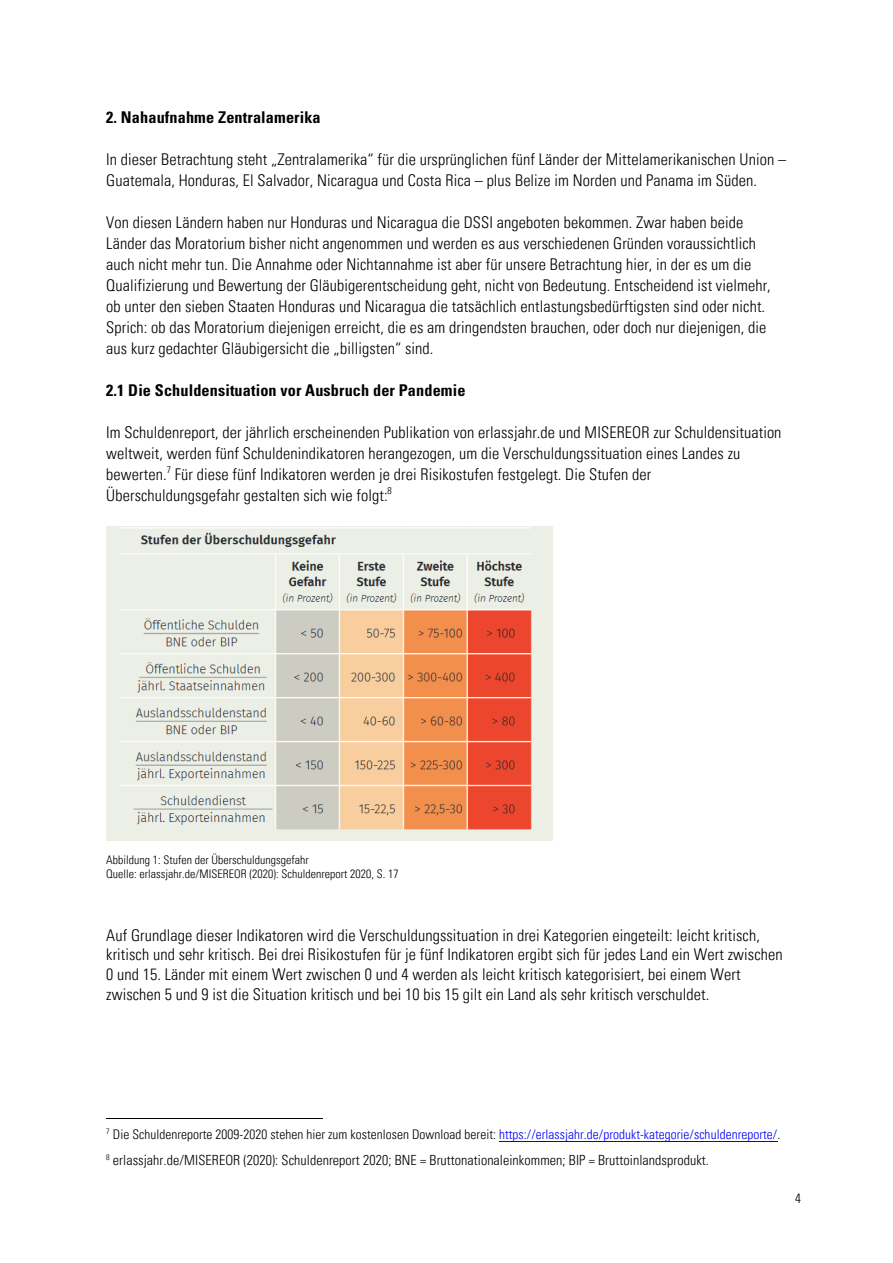
<style>
.page{position:relative;width:893px;height:1263px;background:#fff}
.page>*{position:absolute;margin:0;border:0;box-sizing:border-box;transform-origin:0 0}
.t1{font:300 condensed 16.2px/21px "Univers LT Pro";letter-spacing:.01em;color:#000}
.t2{font:700 condensed 16.2px "Univers LT Pro";letter-spacing:.01em;color:#000}
.t3{font:300 condensed 14.1px "Univers LT Pro";letter-spacing:.005em;color:#000}
.t4{font:300 condensed 13.35px "Univers LT Pro";letter-spacing:.005em;color:#000}
.t5{font:300 condensed 11.85px/14.1px "Univers LT Pro";letter-spacing:.005em;color:#000}
.s1{color:#00f}
</style>
<div class="page">
<hr style="left:106px;top:1119px;width:216px;height:1px;background:#000">
<hr style="left:499px;top:1141px;width:278px;height:1px;background:#00f">
<img style="left:106px;top:526px;width:446px;height:315px">
<p class="t2" style="left:106px;top:107px;width:216px">2. Nahaufnahme Zentralamerika</p>
<p class="t1" style="left:106px;top:151px;width:681px">In dieser Betrachtung steht „Zentralamerika“ für die ursprünglichen fünf Länder der Mittelamerikanischen Union –<br>Guatemala, Honduras, El Salvador, Nicaragua und Costa Rica – plus Belize im Norden und Panama im Süden.</p>
<p class="t1" style="left:106px;top:214px;width:666px">Von diesen Ländern haben nur Honduras und Nicaragua die DSSI angeboten bekommen. Zwar haben beide Länder das Moratorium bisher nicht angenommen und werden es aus verschiedenen Gründen voraussichtlich auch nicht mehr tun. Die Annahme oder Nichtannahme ist aber für unsere Betrachtung hier, in der es um die Qualifizierung und Bewertung der Gläubigerentscheidung geht, nicht von Bedeutung. Entscheidend ist vielmehr, ob unter den sieben Staaten Honduras und Nicaragua die tatsächlich entlastungsbedürftigsten sind oder nicht.<br>Sprich: ob das Moratorium diejenigen erreicht, die es am dringendsten brauchen, oder doch nur diejenigen, die aus kurz gedachter Gläubigersicht die „billigsten“ sind.</p>
<p class="t2" style="left:106px;top:381px;width:361px">2.1 Die Schuldensituation vor Ausbruch der Pandemie</p>
<p class="t1" style="left:106px;top:424px;width:676px">Im Schuldenreport, der jährlich erscheinenden Publikation von erlassjahr.de und MISEREOR zur Schuldensituation weltweit, werden fünf Schuldenindikatoren herangezogen, um die Verschuldungssituation eines Landes zu bewerten.<sup>7</sup> Für diese fünf Indikatoren werden je drei Risikostufen festgelegt. Die Stufen der Überschuldungsgefahr gestalten sich wie folgt:<sup>8</sup></p>
<p class="t5" style="left:106px;top:855px;width:294px">Abbildung 1: Stufen der Überschuldungsgefahr<br>Quelle: erlassjahr.de/MISEREOR (2020): Schuldenreport 2020, S. 17</p>
<p class="t1" style="left:106px;top:927px;width:678px;line-height:19.8px">Auf Grundlage dieser Indikatoren wird die Verschuldungssituation in drei Kategorien eingeteilt: leicht kritisch, kritisch und sehr kritisch. Bei drei Risikostufen für je fünf Indikatoren ergibt sich für jedes Land ein Wert zwischen 0 und 15. Länder mit einem Wert zwischen 0 und 4 werden als leicht kritisch kategorisiert, bei einem Wert zwischen 5 und 9 ist die Situation kritisch und bei 10 bis 15 gilt ein Land als sehr kritisch verschuldet.</p>
<p class="t4" style="left:106px;top:1129px;width:675px"><sup>7</sup> Die Schuldenreporte 2009-2020 stehen hier zum kostenlosen Download bereit: <span class="s1">https://erlassjahr.de/produkt-kategorie/schuldenreporte/</span>.</p>
<p class="t3" style="left:106px;top:1155px;width:604px"><sup>8</sup> erlassjahr.de/MISEREOR (2020): Schuldenreport 2020; BNE = Bruttonationaleinkommen; BIP = Bruttoinlandsprodukt.</p>
<p class="t4" style="left:795px;top:1194px;width:7px">4</p>
</div>
